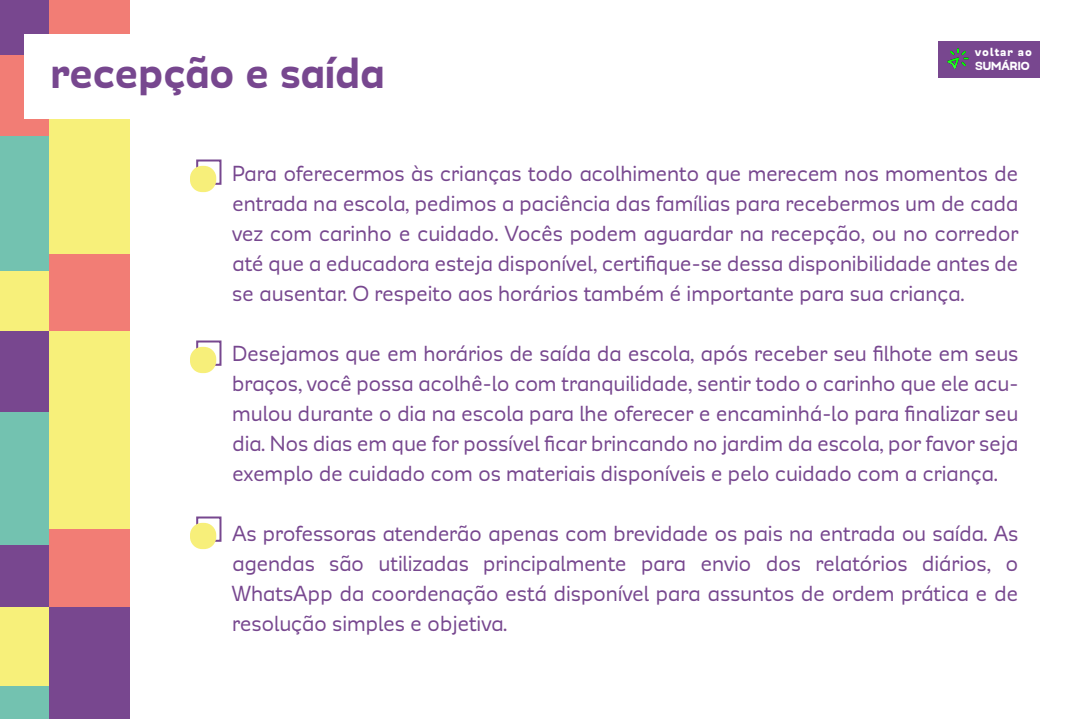
<style>
.page{position:relative;width:1080px;height:720px;background:#fff}
.page>*{position:absolute;margin:0;border:0;box-sizing:border-box;transform-origin:0 0}
.t1{font:800 50px "Modernica";letter-spacing:-.01em;color:#77478f}
.t2{font:25px/30px "Modernica";letter-spacing:-.01em;color:#77478f;text-align:justify}
.t3{font:900 13.5px/14px "Modernica";letter-spacing:.04em;color:#fff}
</style>
<div class="page">
<div style="left:49px;top:55px;width:81px;height:199px;background:#f7f07a"></div>
<div style="left:49px;top:0;width:81px;height:55px;background:#f27d75"></div>
<div style="left:0;top:135px;width:49px;height:136px;background:#73c2b0"></div>
<div style="left:0;top:0;width:49px;height:55px;background:#78478f"></div>
<div style="left:0;top:55px;width:49px;height:80px;background:#f27d75"></div>
<div style="left:49px;top:254px;width:81px;height:77px;background:#f27d75"></div>
<div style="left:0;top:271px;width:49px;height:60px;background:#f7f07a"></div>
<div style="left:49px;top:331px;width:81px;height:199px;background:#f7f07a"></div>
<div style="left:0;top:331px;width:49px;height:82px;background:#78478f"></div>
<div style="left:0;top:413px;width:49px;height:133px;background:#73c2b0"></div>
<div style="left:49px;top:530px;width:81px;height:77px;background:#f27d75"></div>
<div style="left:0;top:546px;width:49px;height:61px;background:#78478f"></div>
<div style="left:0;top:607px;width:49px;height:79px;background:#f7f07a"></div>
<div style="left:0;top:686px;width:49px;height:33px;background:#73c2b0"></div>
<div style="left:49px;top:607px;width:81px;height:112px;background:#78478f"></div>
<div style="left:24px;top:34px;width:172px;height:84px;background:#fff"></div>
<div style="left:196px;top:160px;width:25px;height:25px;border:2px solid #77478f"></div>
<div style="left:190px;top:166px;width:26px;height:26px;background:#f7ef7a;border-radius:12px"></div>
<div style="left:196px;top:341px;width:25px;height:25px;border:2px solid #77478f"></div>
<div style="left:190px;top:347px;width:26px;height:26px;background:#f7ef7a;border-radius:12px"></div>
<div style="left:196px;top:517px;width:25px;height:25px;border:2px solid #77478f"></div>
<div style="left:190px;top:523px;width:26px;height:26px;background:#f7ef7a;border-radius:12px"></div>
<div style="left:939px;top:41px;width:101px;height:37px;background:#78478f"></div>
<svg style="left:938px;top:41px;width:31px;height:30px"></svg>
<h1 class="t1" style="left:51px;top:50px;width:336px">recepção e saída</h1>
<p class="t3" style="left:975px;top:45px;width:59px">voltar ao<br>SUMÁRIO</p>
<p class="t2" style="left:232px;top:159px;width:788px">Para oferecermos às crianças todo acolhimento que merecem nos momentos de entrada na escola, pedimos a paciência das famílias para recebermos um de cada vez com carinho e cuidado. Vocês podem aguardar na recepção, ou no corredor até que a educadora esteja disponível, certifique-se dessa disponibilidade antes de se ausentar. O respeito aos horários também é importante para sua criança.</p>
<p class="t2" style="left:232px;top:339px;width:788px">Desejamos que em horários de saída da escola, após receber seu filhote em seus braços, você possa acolhê-lo com tranquilidade, sentir todo o carinho que ele acu&shy;mulou durante o dia na escola para lhe oferecer e encaminhá-lo para finalizar seu dia. Nos dias em que for possível ficar brincando no jardim da escola, por favor seja exemplo de cuidado com os materiais disponíveis e pelo cuidado com a criança.</p>
<p class="t2" style="left:232px;top:519px;width:788px">As professoras atenderão apenas com brevidade os pais na entrada ou saída. As agendas são utilizadas principalmente para envio dos relatórios diários, o WhatsApp da coordenação está disponível para assuntos de ordem prática e de resolução simples e objetiva.</p>
</div>
